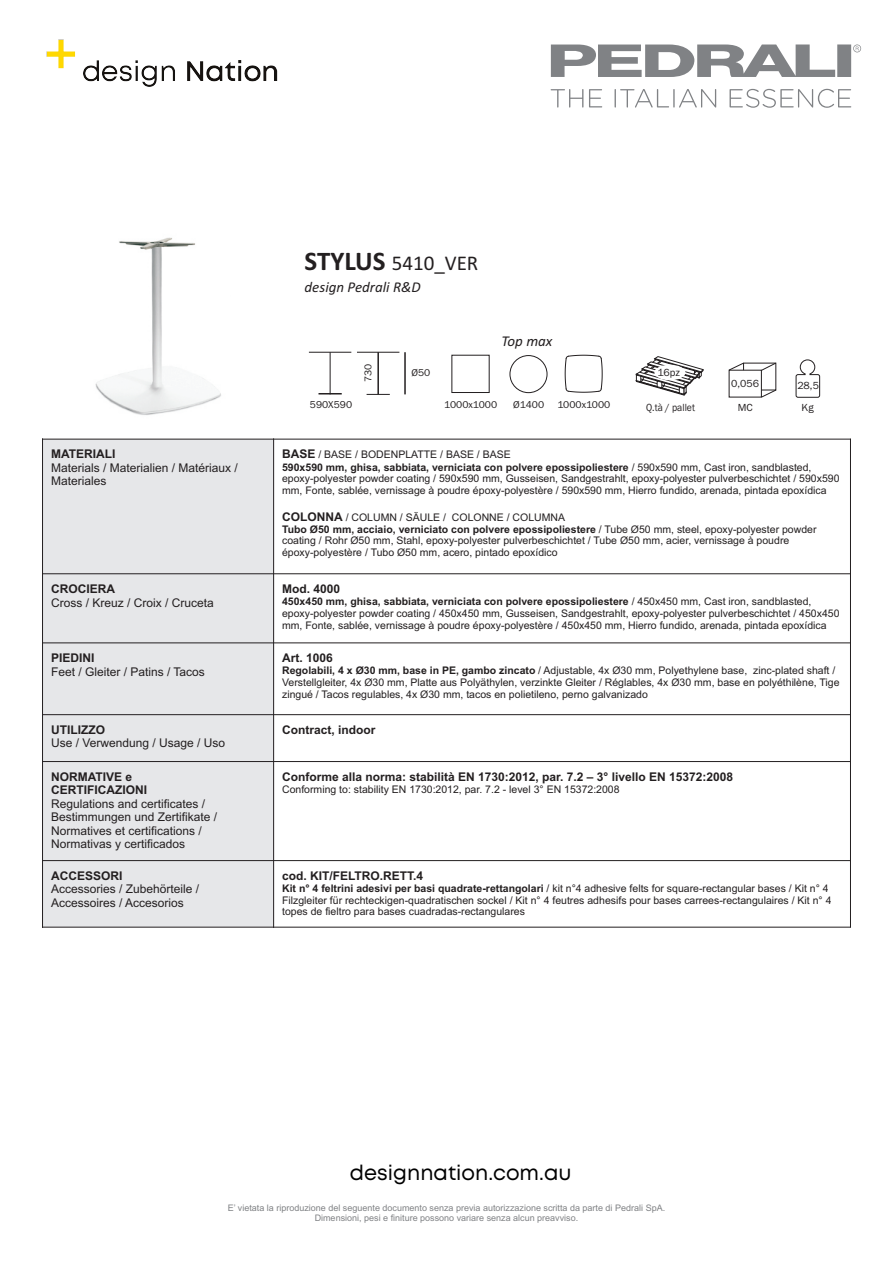
<style>
.page{position:relative;width:893px;height:1263px;background:#fff}
.page>*{position:absolute;margin:0;border:0;box-sizing:border-box;transform-origin:0 0}
.t1{font:21px "Mont";color:#000}
.t2{font:21px "Calibri";color:#231f20}
.t3{font:italic 15px "Calibri";color:#231f20}
.t4{font:12px/13.4px "Arial";color:#231f20}
.t5{font:700 12px/13.4px "Arial";color:#231f20}
.t6{font:10.8px "Franklin Gothic";color:#231f20;scale:.9 1}
.t7{font:10.65px "Franklin Gothic";color:#231f20}
.t8{font:10.5px/11.7px "Arial";color:#231f20}
.t9{font:10.35px "Franklin Gothic";color:#231f20}
.t10{font:10.2px "Franklin Gothic";color:#231f20}
.t11{font:9px/10.1px "Arial";color:#808285;text-align:center}
.s1{font-weight:700;font-size:27px}
.s2{font-weight:400;font-size:10.5px}
.s3{font-weight:700}
.s4{font-weight:700;font-size:12px}
</style>
<div class="page">
<div style="left:43px;top:439px;width:231px;height:135px;background:#e6e7e9"></div>
<div style="left:43px;top:574px;width:231px;height:69px;background:#e6e7e9"></div>
<div style="left:43px;top:643px;width:231px;height:72px;background:#e6e7e9"></div>
<div style="left:43px;top:715px;width:231px;height:46px;background:#e6e7e9"></div>
<div style="left:43px;top:761px;width:231px;height:99px;background:#e6e7e9"></div>
<div style="left:43px;top:860px;width:231px;height:67px;background:#e6e7e9"></div>
<hr style="left:42px;top:439px;width:1px;height:488px;background:#231f20">
<hr style="left:273px;top:439px;width:1px;height:488px;background:#231f20">
<hr style="left:850px;top:439px;width:1px;height:488px;background:#231f20">
<hr style="left:42px;top:927px;width:809px;height:1px;background:#231f20">
<hr style="left:42px;top:860px;width:809px;height:1px;background:#231f20">
<hr style="left:42px;top:761px;width:809px;height:1px;background:#231f20">
<hr style="left:42px;top:714px;width:809px;height:1px;background:#231f20">
<hr style="left:42px;top:642px;width:809px;height:1px;background:#231f20">
<hr style="left:42px;top:573px;width:809px;height:1px;background:#231f20">
<hr style="left:42px;top:439px;width:809px;height:1px;background:#231f20">
<hr style="left:377px;top:352px;width:2px;height:42px;background:#231f20">
<hr style="left:357px;top:352px;width:42px;height:1px;background:#231f20">
<svg style="left:367px;top:394px;width:23px;height:1px"></svg>
<hr style="left:330px;top:352px;width:1px;height:42px;background:#231f20">
<hr style="left:309px;top:352px;width:42px;height:1px;background:#231f20">
<svg style="left:318px;top:393px;width:24px;height:1px"></svg>
<svg style="left:796px;top:359px;width:24px;height:39px"></svg>
<svg style="left:761px;top:362px;width:15px;height:9px"></svg>
<svg style="left:728px;top:362px;width:16px;height:9px"></svg>
<svg style="left:761px;top:389px;width:15px;height:9px"></svg>
<svg style="left:636px;top:356px;width:68px;height:39px"></svg>
<div style="left:654px;top:365px;width:31px;height:15px;background:#fff;border-radius:50%"></div>
<hr style="left:404px;top:352px;width:2px;height:42px;background:#231f20">
<div style="left:510px;top:355px;width:37px;height:38px;border:1px solid #231f20;border-radius:50%"></div>
<svg style="left:565px;top:355px;width:37px;height:38px"></svg>
<img style="left:95px;top:237px;width:126px;height:178px">
<svg style="left:551px;top:44px;width:310px;height:64px"></svg>
<img style="left:46px;top:39px;width:232px;height:48px">
<h1 class="t2" style="left:305px;top:254px;width:175px"><span class="s1">STYLUS</span> 5410_VER</h1>
<h2 class="t3" style="left:305px;top:281px;width:118px">design Pedrali R&amp;D</h2>
<h2 class="t3" style="left:501px;top:334px;width:52px">Top max</h2>
<p class="t10" style="left:364px;top:382px;width:20px;rotate:-90deg">730</p>
<p class="t7" style="left:658px;top:369px;width:24px">16pz</p>
<p class="t10" style="left:411px;top:369px;width:20px">Ø50</p>
<p class="t9" style="left:310px;top:400px;width:44px">590X590</p>
<p class="t6" style="left:646px;top:403px;width:56px">Q.tà / pallet</p>
<p class="t10" style="left:444px;top:400px;width:54px">1000x1000</p>
<p class="t10" style="left:513px;top:400px;width:32px">Ø1400</p>
<p class="t10" style="left:557px;top:400px;width:54px">1000x1000</p>
<p class="t7" style="left:731px;top:380px;width:29px">0,056</p>
<p class="t7" style="left:797px;top:381px;width:23px">28,5</p>
<p class="t7" style="left:738px;top:404px;width:16px">MC</p>
<p class="t7" style="left:802px;top:404px;width:14px">Kg</p>
<p class="t5" style="left:51px;top:449px;width:66px">MATERIALI</p>
<p class="t4" style="left:51px;top:462px;width:188px">Materials / Materialien / Matériaux /<br>Materiales</p>
<p class="t5" style="left:282px;top:449px;width:41px">BASE <span class="s2">/</span></p>
<p class="t8" style="left:282px;top:462px;width:559px"><span class="s3">590x590 mm, ghisa, sabbiata, verniciata con polvere epossipoliestere</span> / 590x590 mm, Cast iron, sandblasted, epoxy-polyester powder coating / 590x590 mm, Gusseisen, Sandgestrahlt, epoxy-polyester pulverbeschichtet / 590x590 mm, Fonte, sablée, vernissage à poudre époxy-polyestère / 590x590 mm, Hierro fundido, arenada, pintada epoxídica</p>
<p class="t8" style="left:282px;top:512px;width:536px"><span class="s4">COLONNA</span> / COLUMN / SÄULE / COLONNE / COLUMNA<br><span class="s3">Tubo Ø50 mm, acciaio, verniciato con polvere epossipoliestere</span> / Tube Ø50 mm, steel, epoxy-polyester powder coating / Rohr Ø50 mm, Stahl, epoxy-polyester pulverbeschichtet / Tube Ø50 mm, acier, vernissage à poudre époxy-polyestère / Tubo Ø50 mm, acero, pintado epoxídico</p>
<p class="t8" style="left:324px;top:450px;width:188px">BASE / BODENPLATTE / BASE / BASE</p>
<p class="t5" style="left:51px;top:583px;width:65px">CROCIERA</p>
<p class="t4" style="left:51px;top:597px;width:164px">Cross / Kreuz / Croix / Cruceta</p>
<p class="t5" style="left:282px;top:583px;width:60px">Mod. 4000</p>
<p class="t8" style="left:282px;top:597px;width:559px"><span class="s3">450x450 mm, ghisa, sabbiata, verniciata con polvere epossipoliestere</span> / 450x450 mm, Cast iron, sandblasted, epoxy-polyester powder coating / 450x450 mm, Gusseisen, Sandgestrahlt, epoxy-polyester pulverbeschichtet / 450x450 mm, Fonte, sablée, vernissage à poudre époxy-polyestère / 450x450 mm, Hierro fundido, arenada, pintada epoxídica</p>
<p class="t5" style="left:51px;top:652px;width:45px">PIEDINI</p>
<p class="t4" style="left:51px;top:666px;width:155px">Feet / Gleiter / Patins / Tacos</p>
<p class="t5" style="left:282px;top:652px;width:52px">Art. 1006</p>
<p class="t8" style="left:282px;top:666px;width:559px"><span class="s3">Regolabili, 4 x Ø30 mm, base in PE, gambo zincato</span> / Adjustable, 4x Ø30 mm, Polyethylene base, zinc-plated shaft /<br>Verstellgleiter, 4x Ø30 mm, Platte aus Polyäthylen, verzinkte Gleiter / Réglables, 4x Ø30 mm, base en polyéthilène, Tige zingué / Tacos regulables, 4x Ø30 mm, tacos en polietileno, perno galvanizado</p>
<p class="t5" style="left:51px;top:724px;width:56px">UTILIZZO</p>
<p class="t4" style="left:51px;top:738px;width:176px">Use / Verwendung / Usage / Uso</p>
<p class="t5" style="left:282px;top:724px;width:95px">Contract, indoor</p>
<p class="t5" style="left:51px;top:771px;width:98px">NORMATIVE e<br>CERTIFICAZIONI</p>
<p class="t4" style="left:51px;top:798px;width:168px">Regulations and certificates /<br>Bestimmungen und Zertifikate /<br>Normatives et certifications /<br>Normativas y certificados</p>
<p class="t5" style="left:282px;top:771px;width:453px">Conforme alla norma: stabilità EN 1730:2012, par. 7.2 – 3° livello EN 15372:2008</p>
<p class="t8" style="left:282px;top:784px;width:339px">Conforming to: stability EN 1730:2012, par. 7.2 - level 3° EN 15372:2008</p>
<p class="t5" style="left:51px;top:870px;width:73px">ACCESSORI</p>
<p class="t4" style="left:51px;top:883px;width:150px">Accessories / Zubehörteile /<br>Accessoires / Accesorios</p>
<p class="t5" style="left:282px;top:870px;width:143px">cod. KIT/FELTRO.RETT.4</p>
<p class="t8" style="left:282px;top:883px;width:551px"><span class="s3">Kit n° 4 feltrini adesivi per basi quadrate-rettangolari</span> / kit n°4 adhesive felts for square-rectangular bases / Kit n° 4<br>Filzgleiter für rechteckigen-quadratischen sockel / Kit n° 4 feutres adhesifs pour bases carrees-rectangulaires / Kit n° 4 topes de fieltro para bases cuadradas-rectangulares</p>
<h1 class="t1" style="left:350px;top:1159px;width:223px">designnation.com.au</h1>
<p class="t11" style="left:228px;top:1203px;width:439px">E’ vietata la riproduzione del seguente documento senza previa autorizzazione scritta da parte di Pedrali SpA.<br>Dimensioni, pesi e finiture possono variare senza alcun preavviso.</p>
</div>
